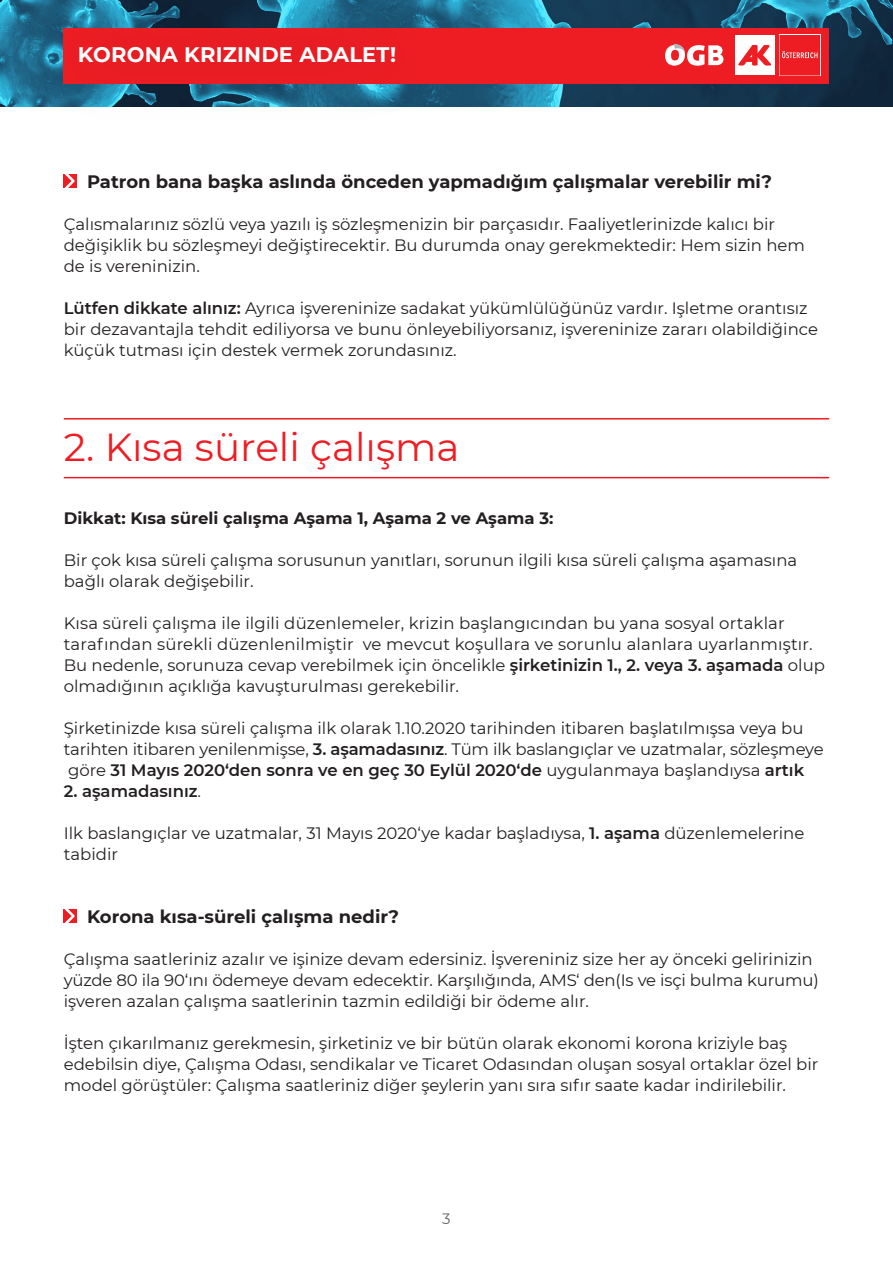
<style>
.page{position:relative;width:893px;height:1263px;background:#fff}
.page>*{position:absolute;margin:0;border:0;box-sizing:border-box;transform-origin:0 0}
.t1{font:39px "Montserrat";color:#ee1d23}
.t2{font:700 21px "Montserrat";letter-spacing:.01em;color:#fff}
.t3{font:700 18px "Montserrat";color:#231f20}
.t4{font:16.5px/21px "Montserrat";color:#231f20}
.t5{font:700 16.5px "Montserrat";color:#231f20}
.t6{font:600 16.5px "Montserrat";color:#231f20}
.t7{font:15px "Montserrat";color:#636366}
.s1{font-weight:600}
.s2{font-weight:400}
</style>
<div class="page">
<img style="left:0;top:1px;width:893px;height:106px">
<div style="left:64px;top:28px;width:765px;height:55px;background:#ee1d23"></div>
<svg style="left:779px;top:35px;width:41px;height:41px"></svg>
<div style="left:735px;top:35px;width:40px;height:40px;background:#fff"></div>
<div style="left:780px;top:35px;width:40px;height:40px;background:#ee1d23"></div>
<svg style="left:739px;top:45px;width:32px;height:20px"></svg>
<svg style="left:782px;top:51px;width:35px;height:7px"></svg>
<svg style="left:665px;top:44px;width:58px;height:22px"></svg>
<div style="left:19px;top:0;width:434px;height:129px;background:#052b41;opacity:.35"></div>
<div style="left:64px;top:174px;width:13px;height:14px;background:#ee1d23"></div>
<svg style="left:64px;top:174px;width:11px;height:14px"></svg>
<div style="left:64px;top:909px;width:13px;height:14px;background:#ee1d23"></div>
<svg style="left:64px;top:909px;width:11px;height:14px"></svg>
<hr style="left:64px;top:418px;width:765px;height:1px;background:#ee1d23">
<hr style="left:64px;top:477px;width:765px;height:1px;background:#ee1d23">
<p class="t2" style="left:78px;top:40px;width:320px">KORONA KRIZINDE ADALET!</p>
<p class="t3" style="left:87px;top:168px;width:686px">Patron bana başka aslında önceden yapmadığım çalışmalar verebilir mi?</p>
<p class="t4" style="left:64px;top:213px;width:743px">Çalısmalarınız sözlü veya yazılı iş sözleşmenizin bir parçasıdır. Faaliyetlerinizde kalıcı bir değişiklik bu sözleşmeyi değiştirecektir. Bu durumda onay gerekmektedir: Hem sizin hem de is vereninizin.</p>
<p class="t4" style="left:64px;top:297px;width:756px"><span class="s1">Lütfen dikkate alınız:</span> Ayrıca işvereninize sadakat yükümlülüğünüz vardır. Işletme orantısız bir dezavantajla tehdit ediliyorsa ve bunu önleyebiliyorsanız, işvereninize zararı olabildiğince küçük tutması için destek vermek zorundasınız.</p>
<p class="t1" style="left:64px;top:420px;width:397px">2. Kısa süreli çalışma</p>
<p class="t5" style="left:64px;top:506px;width:491px">Dikkat: Kısa süreli çalışma Aşama 1, Aşama 2 ve Aşama 3:</p>
<p class="t4" style="left:64px;top:549px;width:735px">Bir çok kısa süreli çalışma sorusunun yanıtları, sorunun ilgili kısa süreli çalışma aşamasına bağlı olarak değişebilir.</p>
<p class="t4" style="left:64px;top:612px;width:763px">Kısa süreli çalışma ile ilgili düzenlemeler, krizin başlangıcından bu yana sosyal ortaklar tarafından sürekli düzenlenilmiştir ve mevcut koşullara ve sorunlu alanlara uyarlanmıştır.<br>Bu nedenle, sorunuza cevap verebilmek için öncelikle <span class="s1">şirketinizin 1., 2. veya 3. aşamada</span> olup olmadığının açıklığa kavuşturulması gerekebilir.</p>
<p class="t4" style="left:64px;top:717px;width:761px">Şirketinizde kısa süreli çalışma ilk olarak 1.10.2020 tarihinden itibaren başlatılmışsa veya bu tarihten itibaren yenilenmişse, <span class="s1">3. aşamadasınız</span>. Tüm ilk baslangıçlar ve uzatmalar, sözleşmeye göre <span class="s1">31 Mayıs 2020‘den sonra ve en geç 30 Eylül 2020‘de</span> uygulanmaya başlandıysa <span class="s1">artık</span></p>
<p class="t6" style="left:64px;top:779px;width:139px">2. aşamadasınız<span class="s2">.</span></p>
<p class="t4" style="left:64px;top:822px;width:742px">Ilk baslangıçlar ve uzatmalar, 31 Mayıs 2020‘ye kadar başladıysa, <span class="s1">1. aşama</span> düzenlemelerine tabidir</p>
<p class="t3" style="left:87px;top:903px;width:313px">Korona kısa-süreli çalışma nedir?</p>
<p class="t4" style="left:64px;top:948px;width:757px">Çalışma saatleriniz azalır ve işinize devam edersiniz. İşvereniniz size her ay önceki gelirinizin yüzde 80 ila 90‘ını ödemeye devam edecektir. Karşılığında, AMS‘ den(Is ve isçi bulma kurumu) işveren azalan çalışma saatlerinin tazmin edildiği bir ödeme alır.</p>
<p class="t4" style="left:64px;top:1032px;width:756px">İşten çıkarılmanız gerekmesin, şirketiniz ve bir bütün olarak ekonomi korona kriziyle baş edebilsin diye, Çalışma Odası, sendikalar ve Ticaret Odasından oluşan sosyal ortaklar özel bir model görüştüler: Çalışma saatleriniz diğer şeylerin yanı sıra sıfır saate kadar indirilebilir.</p>
<p class="t7" style="left:442px;top:1208px;width:10px">3</p>
</div>
